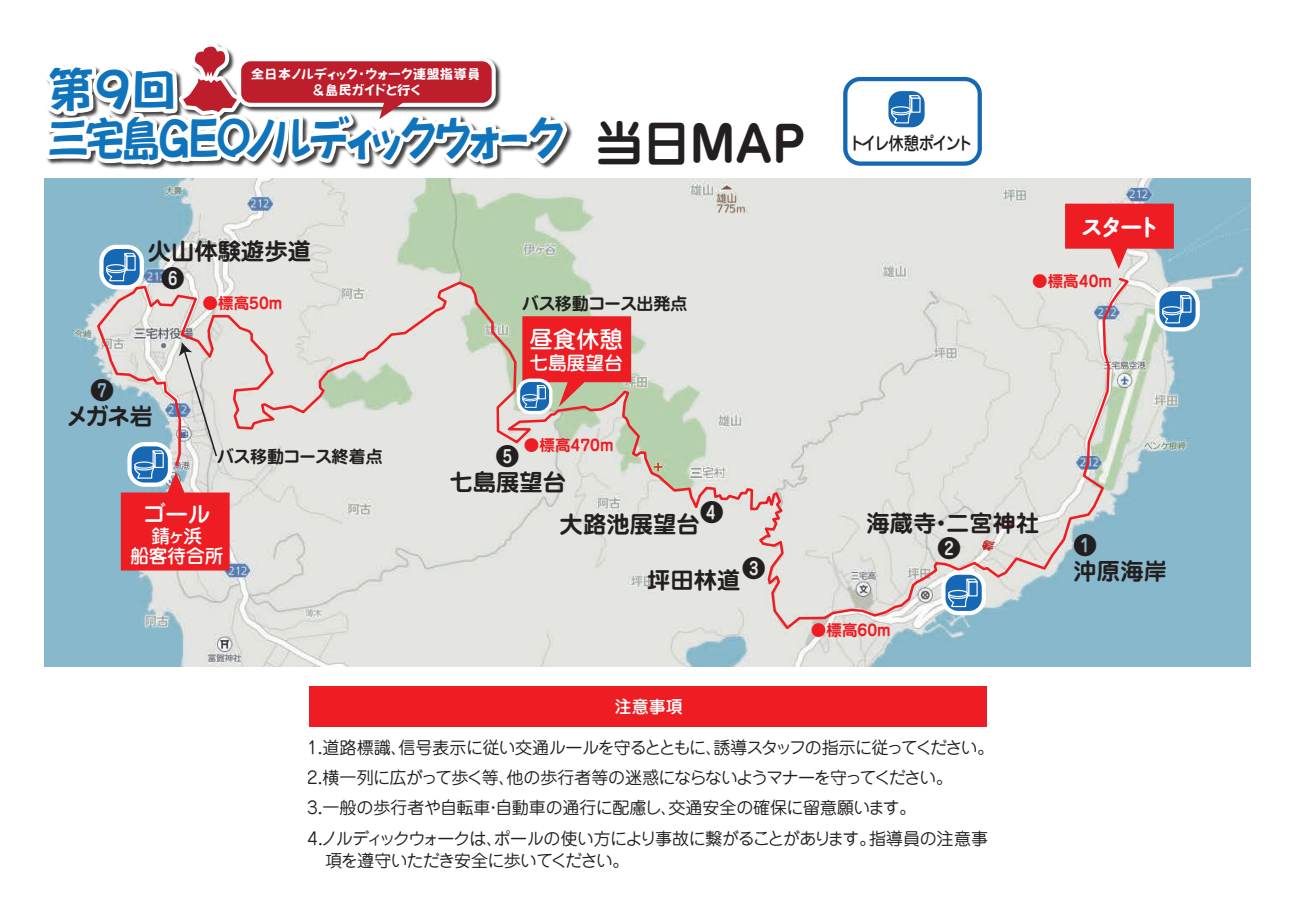
<style>
.page{position:relative;width:1289px;height:919px;background:#fff}
.page>*{position:absolute;margin:0;border:0;box-sizing:border-box;transform-origin:0 0}
.t1{font:700 48.45px "Jun 501 Pro";letter-spacing:-.015em;color:#231f20}
.t2{font:48.3px/48.6px "Yuyu Gothictai EGP Extra SJIS";letter-spacing:-.08em;color:#1074bc}
.t3{font:700 23.4px/26.4px "Jun 501 Pro";color:#231f20}
.t4{font:500 23.4px "Jun 34 Pro";color:#fff}
.t5{font:700 23.4px "Maru Anti Std De";color:#fff}
.t6{font:500 18.75px/19.8px "Jun 34 Pro";color:#fff;text-align:center}
.t7{font:500 18px "Jun 34 Pro";letter-spacing:-.115em;color:#231f20;scale:.85 1}
.t8{font:16.95px/30px "Jun 201 Pro";letter-spacing:-.035em;color:#231f20}
.t9{font:700 16.95px "Jun 501 Pro";letter-spacing:-.03em;color:#231f20}
.t10{font:16.95px "Jun 201 Pro";letter-spacing:-.055em;color:#231f20}
.t11{font:500 16.95px "Jun 34 Pro";color:#fff}
.t12{font:700 15.6px "Jun 501 Pro";color:#ee1d23}
.t13{font:13.5px/16.2px "Yuyu Gothictai EGP Extra SJIS";color:#fff;text-align:center}
</style>
<div class="page">
<img style="left:44px;top:178px;width:1206px;height:488px">
<svg style="left:96px;top:276px;width:1035px;height:355px;background:#dadcd7"></svg>
<svg style="left:1065px;top:204px;width:108px;height:65px;background:#e75458"></svg>
<div style="left:1155px;top:287px;width:44px;height:44px;border:9px solid #fff;border-radius:13px"></div>
<div style="left:1159px;top:291px;width:36px;height:36px;background:#1768b4;border-radius:13px"></div>
<svg style="left:1161px;top:292px;width:32px;height:32px"></svg>
<div style="left:1161px;top:308px;width:20px;height:7px;border:1px solid #fff;border-radius:50%"></div>
<div style="left:1162px;top:307px;width:19px;height:6px;background:#1768b4;border-radius:50%"></div>
<div style="left:1161px;top:306px;width:20px;height:7px;border:1px solid #fff;border-radius:50%"></div>
<div style="left:941px;top:570px;width:44px;height:45px;border:9px solid #fff;border-radius:13px"></div>
<svg style="left:945px;top:574px;width:36px;height:37px"></svg>
<svg style="left:947px;top:575px;width:32px;height:32px"></svg>
<div style="left:948px;top:591px;width:20px;height:8px;border:1px solid #fff;border-radius:50%"></div>
<div style="left:948px;top:590px;width:19px;height:6px;background:#1768b4;border-radius:50%"></div>
<div style="left:948px;top:590px;width:20px;height:7px;border:1px solid #fff;border-radius:50%"></div>
<div style="left:517px;top:378px;width:35px;height:36px;border:7px solid #fff;border-radius:10px"></div>
<div style="left:520px;top:382px;width:29px;height:29px;background:#1768b4;border-radius:10px"></div>
<svg style="left:521px;top:316px;width:110px;height:92px;background:#d9484a"></svg>
<div style="left:522px;top:396px;width:15px;height:5px;background:#d6e4f2;border-radius:50%"></div>
<div style="left:522px;top:395px;width:16px;height:6px;border:1px solid #fff;border-radius:50%"></div>
<div style="left:522px;top:394px;width:15px;height:5px;background:#1768b4;border-radius:50%"></div>
<div style="left:522px;top:394px;width:16px;height:6px;border:1px solid #fff;border-radius:50%"></div>
<div style="left:99px;top:245px;width:45px;height:44px;border:9px solid #fff;border-radius:13px"></div>
<div style="left:103px;top:249px;width:37px;height:36px;background:#1768b4;border-radius:13px"></div>
<svg style="left:105px;top:250px;width:32px;height:32px"></svg>
<div style="left:106px;top:266px;width:20px;height:7px;border:1px solid #fff;border-radius:50%"></div>
<div style="left:107px;top:265px;width:18px;height:6px;background:#1768b4;border-radius:50%"></div>
<div style="left:106px;top:264px;width:20px;height:7px;border:1px solid #fff;border-radius:50%"></div>
<svg style="left:121px;top:342px;width:109px;height:228px;background:#cf8e94"></svg>
<img style="left:51px;top:62px;width:522px;height:108px">
<svg style="left:46px;top:43px;width:450px;height:121px"></svg>
<svg style="left:288px;top:99px;width:279px;height:65px"></svg>
<svg style="left:183px;top:46px;width:54px;height:66px"></svg>
<div style="left:241px;top:61px;width:250px;height:42px;background:#be1d2c;border-radius:10px"></div>
<div style="left:884px;top:87px;width:44px;height:44px;border:9px solid #fff;border-radius:13px"></div>
<div style="left:888px;top:91px;width:36px;height:36px;background:#1768b4;border-radius:13px"></div>
<svg style="left:890px;top:92px;width:32px;height:32px"></svg>
<div style="left:891px;top:108px;width:19px;height:7px;border:1px solid #fff;border-radius:50%"></div>
<div style="left:891px;top:107px;width:19px;height:6px;background:#1768b4;border-radius:50%"></div>
<div style="left:891px;top:106px;width:19px;height:7px;border:1px solid #fff;border-radius:50%"></div>
<div style="left:843px;top:77px;width:138px;height:89px;border:4px solid #1768b4;border-radius:15px"></div>
<div style="left:309px;top:686px;width:677px;height:40px;background:#ee1d23"></div>
<h2 class="t2" style="left:47px;top:66px;width:519px">第9回<br>三宅島GEOノルディックウォーク</h2>
<p class="t13" style="left:251px;top:66px;width:231px">全日本ノルディック・ウォーク連盟指導員＆島民ガイドと行く</p>
<h3 class="t3" style="left:148px;top:235px;width:165px">火山体験遊歩道</h3>
<h3 class="t3" style="left:161px;top:263px;width:25px">❻</h3>
<h1 class="t1" style="left:595px;top:105px;width:212px">当日MAP</h1>
<h3 class="t3" style="left:91px;top:374px;width:25px">❼</h3>
<h3 class="t3" style="left:66px;top:400px;width:89px">メガネ岩</h3>
<p class="t12" style="left:202px;top:290px;width:81px">●標高50m</p>
<p class="t9" style="left:217px;top:443px;width:167px">バス移動コース終着点</p>
<p class="t9" style="left:522px;top:290px;width:167px">バス移動コース出発点</p>
<h3 class="t4" style="left:529px;top:320px;width:95px">昼食休憩</h3>
<p class="t6" style="left:529px;top:351px;width:95px">七島展望台</p>
<p class="t12" style="left:524px;top:432px;width:91px">●標高470m</p>
<h3 class="t3" style="left:495px;top:441px;width:25px">❺</h3>
<h3 class="t3" style="left:449px;top:467px;width:118px">七島展望台</h3>
<p class="t7" style="left:849px;top:129px;width:147px">トイレ休憩ポイント</p>
<h3 class="t5" style="left:1080px;top:210px;width:82px">スタート</h3>
<p class="t12" style="left:1032px;top:268px;width:81px">●標高40m</p>
<h3 class="t4" style="left:142px;top:496px;width:70px">ゴール</h3>
<p class="t6" style="left:130px;top:524px;width:95px">錆ヶ浜<br>船客待合所</p>
<h3 class="t3" style="left:700px;top:497px;width:25px">❹</h3>
<h3 class="t3" style="left:559px;top:508px;width:142px">大路池展望台</h3>
<h3 class="t3" style="left:866px;top:507px;width:174px">海蔵寺・二宮神社</h3>
<h3 class="t3" style="left:647px;top:564px;width:95px">坪田林道</h3>
<h3 class="t3" style="left:937px;top:533px;width:25px">❷</h3>
<h3 class="t3" style="left:742px;top:552px;width:25px">❸</h3>
<p class="t11" style="left:614px;top:693px;width:70px">注意事項</p>
<p class="t12" style="left:810px;top:617px;width:81px">●標高60m</p>
<p class="t8" style="left:307px;top:731px;width:688px">1.道路標識、信号表示に従い交通ルールを守るとともに、誘導スタッフの指示に従ってください。2.横一列に広がって歩く等、他の歩行者等の迷惑にならないようマナーを守ってください。<br>3.一般の歩行者や自転車・自動車の通行に配慮し、交通安全の確保に留意願います。<br>4.ノルディックウォークは、ポールの使い方により事故に繋がることがあります。指導員の注意事</p>
<p class="t10" style="left:325px;top:847px;width:305px">項を遵守いただき安全に歩いてください。</p>
<h3 class="t3" style="left:1073px;top:529px;width:95px">❶<br>沖原海岸</h3>
</div>
